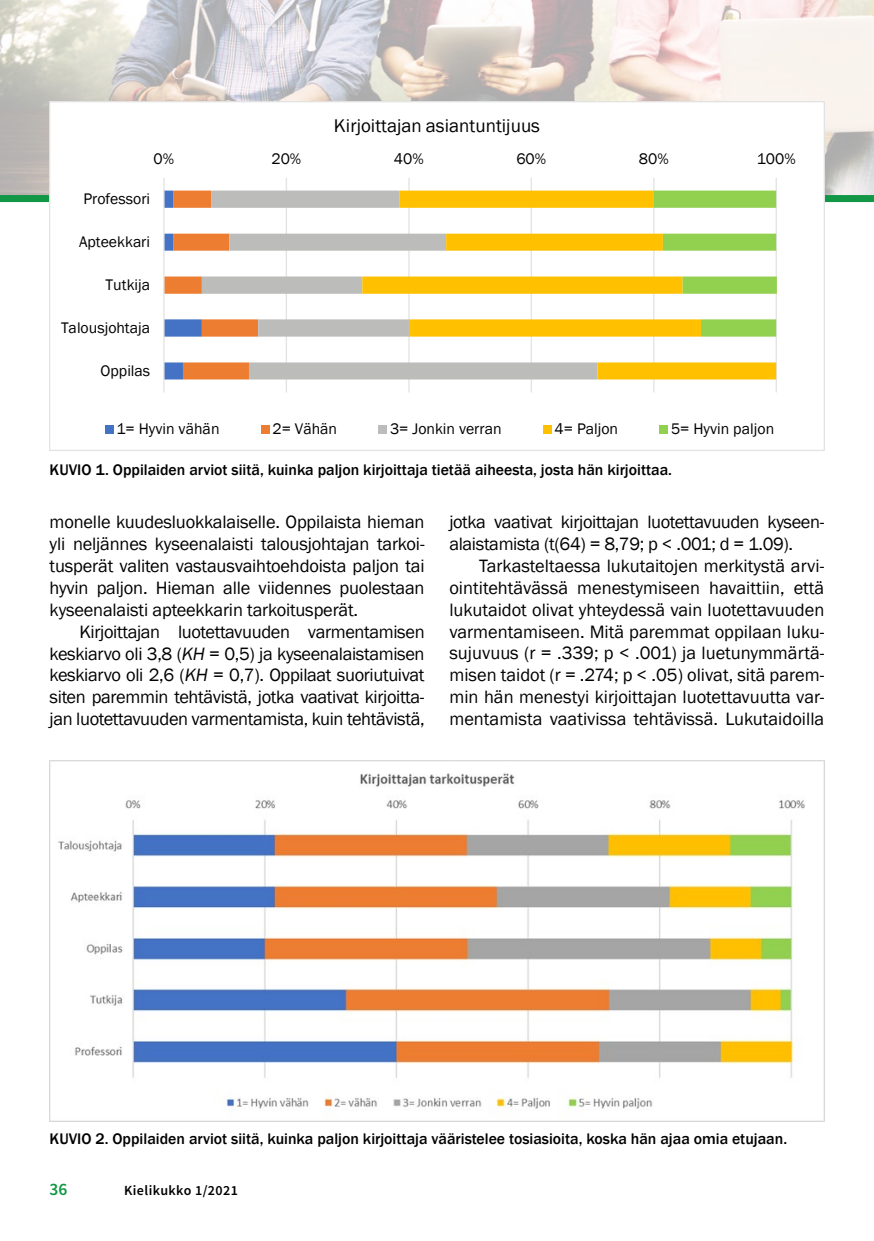
<style>
.page{position:relative;width:874px;height:1241px;background:#fff}
.page>*{position:absolute;margin:0;border:0;box-sizing:border-box;transform-origin:0 0}
.t1{font:18.9px "Franklin Gothic";letter-spacing:.005em;color:#000}
.t2{font:18.38px/21.9px "Franklin Gothic";letter-spacing:-.02em;color:#000;text-align:justify}
.t3{font:600 17.5px "Source Sans Pro";color:#119745}
.t4{font:500 15.75px "Franklin Gothic";color:#000}
.t5{font:15.75px "Franklin Gothic";color:#000}
.t6{font:600 14px "Source Sans Pro";letter-spacing:.03em;color:#000}
.s1{font-style:italic}
</style>
<div class="page">
<img style="left:0;top:0;width:873px;height:195px">
<div style="left:0;top:195px;width:873px;height:7px;background:#119745"></div>
<div style="left:50px;top:102px;width:773px;height:348px;background:#fff"></div>
<hr style="left:285px;top:178px;width:2px;height:214px;background:#e3e3e3">
<hr style="left:408px;top:178px;width:1px;height:214px;background:#e3e3e3">
<hr style="left:530px;top:178px;width:1px;height:214px;background:#e3e3e3">
<hr style="left:653px;top:178px;width:1px;height:214px;background:#e3e3e3">
<hr style="left:775px;top:178px;width:1px;height:214px;background:#e3e3e3">
<svg style="left:164px;top:190px;width:38px;height:189px"></svg>
<svg style="left:202px;top:190px;width:160px;height:189px"></svg>
<svg style="left:362px;top:190px;width:413px;height:189px"></svg>
<svg style="left:653px;top:190px;width:123px;height:146px"></svg>
<hr style="left:163px;top:178px;width:1px;height:214px;background:#e3e3e3">
<div style="left:105px;top:425px;width:8px;height:8px;background:#4472c4"></div>
<div style="left:261px;top:425px;width:8px;height:8px;background:#ed7d31"></div>
<div style="left:378px;top:425px;width:8px;height:8px;background:#bcbcbb"></div>
<div style="left:543px;top:425px;width:8px;height:8px;background:#ffc000"></div>
<div style="left:659px;top:425px;width:8px;height:8px;background:#92d050"></div>
<img style="left:50px;top:760px;width:773px;height:361px">
<p class="t1" style="left:334px;top:114px;width:207px">Kirjoittajan asiantuntijuus</p>
<p class="t5" style="left:153px;top:149px;width:22px">0%</p>
<p class="t5" style="left:271px;top:149px;width:31px">20%</p>
<p class="t5" style="left:394px;top:149px;width:31px">40%</p>
<p class="t5" style="left:516px;top:149px;width:31px">60%</p>
<p class="t5" style="left:638px;top:149px;width:31px">80%</p>
<p class="t5" style="left:756px;top:149px;width:41px">100%</p>
<p class="t5" style="left:83px;top:189px;width:68px">Professori</p>
<p class="t5" style="left:79px;top:232px;width:73px">Apteekkari</p>
<p class="t5" style="left:106px;top:275px;width:46px">Tutkija</p>
<p class="t5" style="left:61px;top:318px;width:90px">Talousjohtaja</p>
<p class="t5" style="left:100px;top:361px;width:51px">Oppilas</p>
<p class="t5" style="left:116px;top:419px;width:105px">1= Hyvin vähän</p>
<p class="t5" style="left:272px;top:419px;width:66px">2= Vähän</p>
<p class="t5" style="left:390px;top:419px;width:113px">3= Jonkin verran</p>
<p class="t5" style="left:554px;top:419px;width:65px">4= Paljon</p>
<p class="t5" style="left:670px;top:419px;width:105px">5= Hyvin paljon</p>
<p class="t4" style="left:50px;top:460px;width:623px">KUVIO 1. Oppilaiden arviot siitä, kuinka paljon kirjoittaja tietää aiheesta, josta hän kirjoittaa.</p>
<p class="t2" style="left:50px;top:511px;width:376px">monelle kuudesluokkalaiselle. Oppilaista hieman yli neljännes kyseenalaisti talousjohtajan tarkoi&shy;tusperät valiten vastausvaihtoehdoista paljon tai hyvin paljon. Hieman alle viidennes puolestaan kyseenalaisti apteekkarin tarkoitusperät.</p>
<p class="t2" style="left:50px;top:621px;width:376px;text-indent:30px">Kirjoittajan luotettavuuden varmentamisen keskiarvo oli 3,8 (<span class="s1">KH</span> = 0,5) ja kyseenalaistamisen keskiarvo oli 2,6 (<span class="s1">KH</span> = 0,7). Oppilaat suoriutuivat siten paremmin tehtävistä, jotka vaativat kirjoitta&shy;jan luotettavuuden varmentamista, kuin tehtävistä,</p>
<p class="t2" style="left:449px;top:511px;width:376px">jotka vaativat kirjoittajan luotettavuuden kyseen&shy;alaistamista (t(64) = 8,79; p &lt; .001; d = 1.09).</p>
<p class="t2" style="left:449px;top:555px;width:376px;text-indent:30px">Tarkasteltaessa lukutaitojen merkitystä arvi&shy;ointitehtävässä menestymiseen havaittiin, että lukutaidot olivat yhteydessä vain luotettavuuden varmentamiseen. Mitä paremmat oppilaan luku&shy;sujuvuus (r = .339; p &lt; .001) ja luetunymmärtä&shy;misen taidot (r = .274; p &lt; .05) olivat, sitä parem&shy;min hän menestyi kirjoittajan luotettavuutta var&shy;mentamista vaativissa tehtävissä. Lukutaidoilla</p>
<p class="t4" style="left:50px;top:1128px;width:738px">KUVIO 2. Oppilaiden arviot siitä, kuinka paljon kirjoittaja vääristelee tosiasioita, koska hän ajaa omia etujaan.</p>
<p class="t3" style="left:50px;top:1177px;width:19px">36</p>
<p class="t6" style="left:124px;top:1180px;width:115px">Kielikukko 1/2021</p>
</div>
